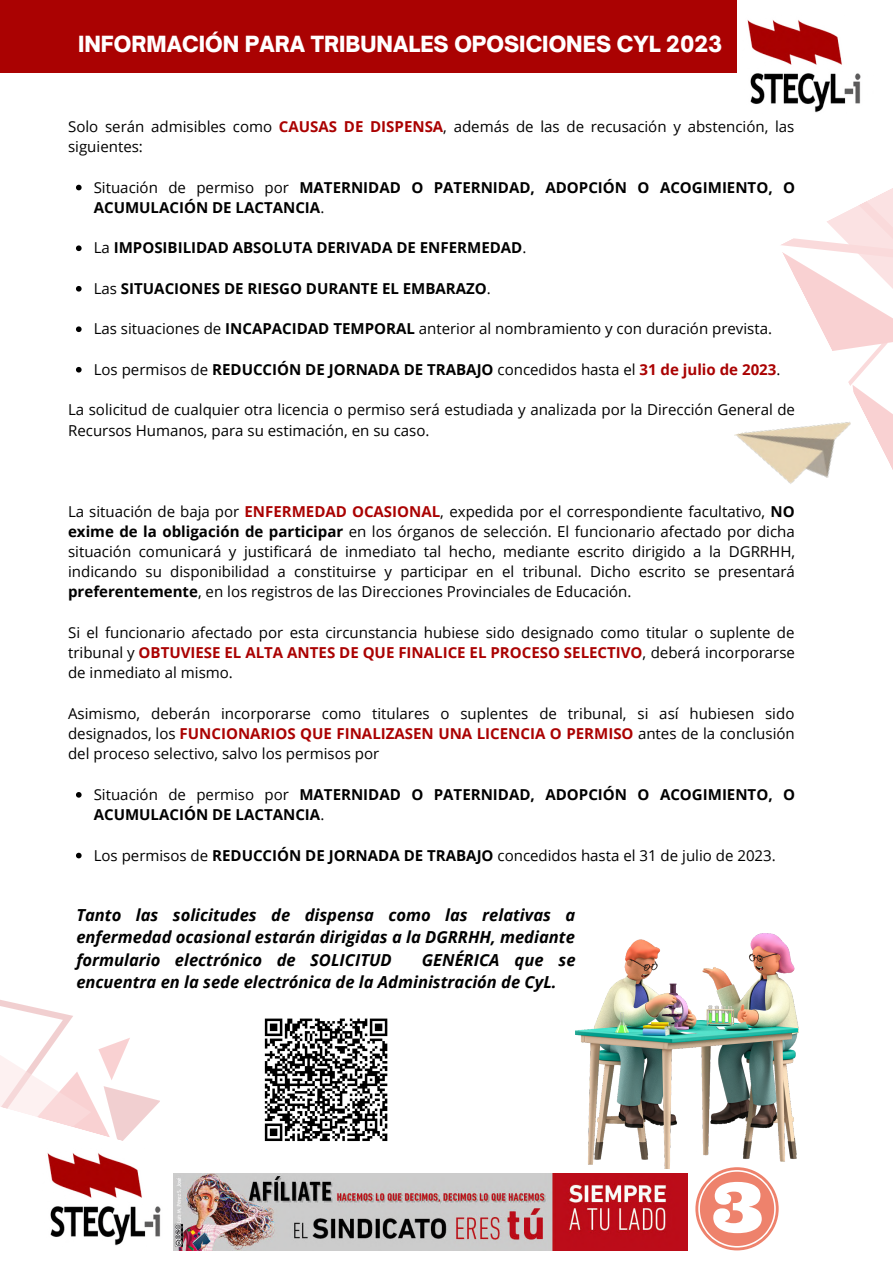
<style>
.page{position:relative;width:893px;height:1264px;background:#fff}
.page>*{position:absolute;margin:0;border:0;box-sizing:border-box;transform-origin:0 0}
.t1{font:900 21.3px "Open Sauce One";color:#fff}
.t2{font:italic 700 16.5px/22.5px "Open Sans";color:#000;text-align:justify}
.t3{font:15px/20.2px "Open Sans";color:#000;text-align:justify}
.t4{font:700 15px/20.2px "Open Sans";color:#000}
.s1{font-weight:700;color:#aa0202}
.s2{font-weight:400}
.s3{font-weight:700}
</style>
<div class="page">
<svg style="left:781px;top:189px;width:111px;height:279px"></svg>
<img style="left:747px;top:20px;width:114px;height:93px">
<svg style="left:0;top:1000px;width:160px;height:141px"></svg>
<img style="left:174px;top:1173px;width:513px;height:77px">
<img style="left:47px;top:1153px;width:127px;height:97px">
<svg style="left:695px;top:1168px;width:83px;height:82px"></svg>
<div style="left:0;top:0;width:737px;height:72px;background:#aa0202"></div>
<svg style="left:76px;top:185px;width:6px;height:5px"></svg>
<svg style="left:76px;top:245px;width:6px;height:6px"></svg>
<svg style="left:76px;top:286px;width:6px;height:5px"></svg>
<svg style="left:76px;top:326px;width:6px;height:6px"></svg>
<svg style="left:76px;top:367px;width:6px;height:5px"></svg>
<svg style="left:76px;top:792px;width:6px;height:5px"></svg>
<svg style="left:76px;top:852px;width:6px;height:6px"></svg>
<img style="left:575px;top:933px;width:223px;height:235px">
<img style="left:734px;top:407px;width:127px;height:77px">
<svg style="left:264px;top:1018px;width:124px;height:123px"></svg>
<p class="t1" style="left:78px;top:30px;width:645px">INFORMACIÓN PARA TRIBUNALES OPOSICIONES CYL 2023</p>
<p class="t3" style="left:68px;top:116px;width:727px">Solo serán admisibles como <span class="s1">CAUSAS DE DISPENSA</span>, además de las de recusación y abstención, las siguientes:</p>
<p class="t4" style="left:94px;top:177px;width:702px"><span class="s2">Situación de permiso por</span> MATERNIDAD O PATERNIDAD, ADOPCIÓN O ACOGIMIENTO, O<br>ACUMULACIÓN DE LACTANCIA<span class="s2">.</span></p>
<p class="t4" style="left:94px;top:237px;width:434px"><span class="s2">La</span> IMPOSIBILIDAD ABSOLUTA DERIVADA DE ENFERMEDAD<span class="s2">.</span></p>
<p class="t4" style="left:94px;top:278px;width:399px"><span class="s2">Las</span> SITUACIONES DE RIESGO DURANTE EL EMBARAZO<span class="s2">.</span></p>
<p class="t3" style="left:94px;top:318px;width:680px">Las situaciones de <span class="s3">INCAPACIDAD TEMPORAL</span> anterior al nombramiento y con duración prevista.</p>
<p class="t3" style="left:94px;top:359px;width:688px">Los permisos de <span class="s3">REDUCCIÓN DE JORNADA DE TRABAJO</span> concedidos hasta el <span class="s1">31 de julio de 2023</span>.</p>
<p class="t3" style="left:68px;top:399px;width:728px">La solicitud de cualquier otra licencia o permiso será estudiada y analizada por la Dirección General de<br>Recursos Humanos, para su estimación, en su caso.</p>
<p class="t3" style="left:68px;top:500px;width:728px">La situación de baja por <span class="s1">ENFERMEDAD OCASIONAL</span>, expedida por el correspondiente facultativo, <span class="s3">NO exime de la obligación de participar</span> en los órganos de selección. El funcionario afectado por dicha situación comunicará y justificará de inmediato tal hecho, mediante escrito dirigido a la DGRRHH, indicando su disponibilidad a constituirse y participar en el tribunal. Dicho escrito se presentará <span class="s3">preferentemente</span>, en los registros de las Direcciones Provinciales de Educación.</p>
<p class="t3" style="left:68px;top:622px;width:728px">Si el funcionario afectado por esta circunstancia hubiese sido designado como titular o suplente de tribunal y <span class="s1">OBTUVIESE EL ALTA ANTES DE QUE FINALICE EL PROCESO SELECTIVO</span>, deberá incorporarse de inmediato al mismo.</p>
<p class="t3" style="left:68px;top:703px;width:728px">Asimismo, deberán incorporarse como titulares o suplentes de tribunal, si así hubiesen sido designados, los <span class="s1">FUNCIONARIOS QUE FINALIZASEN UNA LICENCIA O PERMISO</span> antes de la conclusión del proceso selectivo, salvo los permisos por</p>
<p class="t4" style="left:94px;top:784px;width:702px"><span class="s2">Situación de permiso por</span> MATERNIDAD O PATERNIDAD, ADOPCIÓN O ACOGIMIENTO, O<br>ACUMULACIÓN DE LACTANCIA<span class="s2">.</span></p>
<p class="t3" style="left:94px;top:844px;width:683px">Los permisos de <span class="s3">REDUCCIÓN DE JORNADA DE TRABAJO</span> concedidos hasta el 31 de julio de 2023.</p>
<p class="t2" style="left:76px;top:903px;width:500px">Tanto las solicitudes de dispensa como las relativas a enfermedad ocasional estarán dirigidas a la DGRRHH, mediante formulario electrónico de SOLICITUD</p>
<p class="t2" style="left:76px;top:948px;width:501px;text-indent:345px">GENÉRICA que se encuentra en la sede electrónica de la Administración de CyL.</p>
</div>
